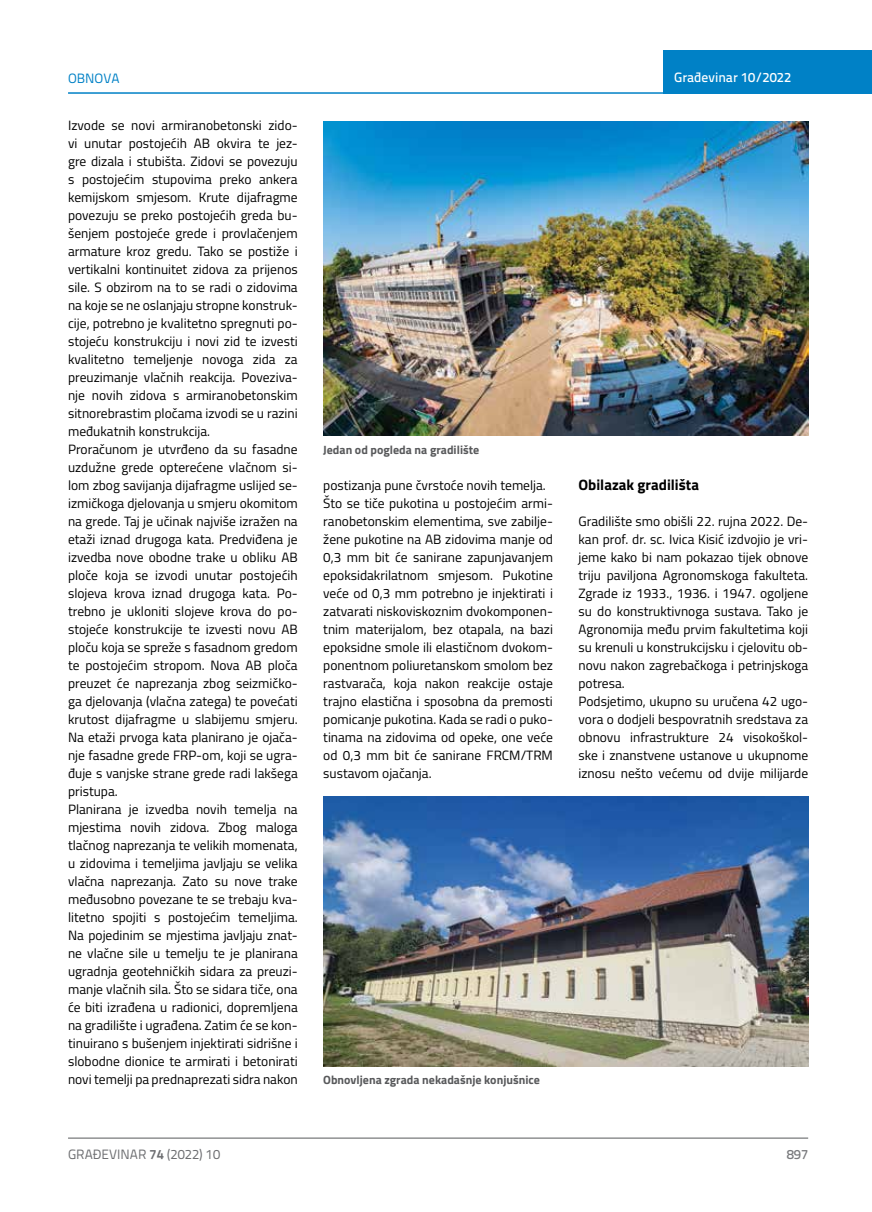
<style>
.page{position:relative;width:872px;height:1212px;background:#fff}
.page>*{position:absolute;margin:0;border:0;box-sizing:border-box;transform-origin:0 0}
.t1{font:700 15px "Titillium";color:#000}
.t2{font:13.5px/18px "Titillium";color:#000}
.t3{font:13.5px "Titillium Text 22 L";color:#6d6e71}
.t4{font:500 13.5px "Titillium Text 22 L";color:#fff}
.t5{font:13.5px "Titillium Text 22 L";color:#0081c6}
.t6{font:500 13.5px "Titillium Text 22 L";color:#797a7d}
.t7{font:700 12px "Titillium";color:#58595b}
.s1{font-weight:700}
</style>
<div class="page">
<div style="left:663px;top:50px;width:209px;height:44px;background:#0081c6"></div>
<hr style="left:68px;top:92px;width:804px;height:2px;background:#0081c6">
<hr style="left:68px;top:1138px;width:740px;height:1px;background:#58595b">
<img style="left:323px;top:121px;width:485px;height:315px">
<img style="left:323px;top:796px;width:485px;height:270px">
<p class="t5" style="left:68px;top:68px;width:53px">OBNOVA</p>
<p class="t4" style="left:674px;top:67px;width:118px">Građevinar 10/2022</p>
<p class="t2" style="left:68px;top:115px;width:231px">Izvode se novi armiranobetonski zido&shy;vi unutar postojećih AB okvira te jez&shy;gre dizala i stubišta. Zidovi se povezuju s postojećim stupovima preko ankera kemijskom smjesom. Krute dijafragme povezuju se preko postojećih greda bu&shy;šenjem postojeće grede i provlačenjem armature kroz gredu. Tako se postiže i vertikalni kontinuitet zidova za prijenos sile. S obzirom na to se radi o zidovima na koje se ne oslanjaju stropne konstruk&shy;cije, potrebno je kvalitetno spregnuti po&shy;stojeću konstrukciju i novi zid te izvesti kvalitetno temeljenje novoga zida za preuzimanje vlačnih reakcija. Poveziva&shy;nje novih zidova s armiranobetonskim sitnorebrastim pločama izvodi se u razini međukatnih konstrukcija.<br>Proračunom je utvrđeno da su fasadne uzdužne grede opterećene vlačnom si&shy;lom zbog savijanja dijafragme uslijed se&shy;izmičkoga djelovanja u smjeru okomitom na grede. Taj je učinak najviše izražen na etaži iznad drugoga kata. Predviđena je izvedba nove obodne trake u obliku AB ploče koja se izvodi unutar postojećih slojeva krova iznad drugoga kata. Po&shy;trebno je ukloniti slojeve krova do po&shy;stojeće konstrukcije te izvesti novu AB ploču koja se spreže s fasadnom gredom te postojećim stropom. Nova AB ploča preuzet će naprezanja zbog seizmičko&shy;ga djelovanja (vlačna zatega) te povećati krutost dijafragme u slabijemu smjeru.<br>Na etaži prvoga kata planirano je ojača&shy;nje fasadne grede FRP-om, koji se ugra&shy;đuje s vanjske strane grede radi lakšega pristupa.<br>Planirana je izvedba novih temelja na mjestima novih zidova. Zbog maloga tlačnog naprezanja te velikih momenata, u zidovima i temeljima javljaju se velika vlačna naprezanja. Zato su nove trake međusobno povezane te se trebaju kva&shy;litetno spojiti s postojećim temeljima.<br>Na pojedinim se mjestima javljaju znat&shy;ne vlačne sile u temelju te je planirana ugradnja geotehničkih sidara za preuzi&shy;manje vlačnih sila. Što se sidara tiče, ona će biti izrađena u radionici, dopremljena na gradilište i ugrađena. Zatim će se kon&shy;tinuirano s bušenjem injektirati sidrišne i slobodne dionice te armirati i betonirati novi temelji pa prednaprezati sidra nakon</p>
<p class="t7" style="left:323px;top:440px;width:157px">Jedan od pogleda na gradilište</p>
<p class="t2" style="left:323px;top:475px;width:231px">postizanja pune čvrstoće novih temelja.<br>Što se tiče pukotina u postojećim armi&shy;ranobetonskim elementima, sve zabilje&shy;žene pukotine na AB zidovima manje od 0,3 mm bit će sanirane zapunjavanjem epoksidakrilatnom smjesom. Pukotine veće od 0,3 mm potrebno je injektirati i zatvarati niskoviskoznim dvokomponen&shy;tnim materijalom, bez otapala, na bazi epoksidne smole ili elastičnom dvokom&shy;ponentnom poliuretanskom smolom bez rastvarača, koja nakon reakcije ostaje trajno elastična i sposobna da premosti pomicanje pukotina. Kada se radi o puko&shy;tinama na zidovima od opeke, one veće od 0,3 mm bit će sanirane FRCM/TRM sustavom ojačanja.</p>
<p class="t1" style="left:578px;top:473px;width:122px">Obilazak gradilišta</p>
<p class="t2" style="left:578px;top:511px;width:231px">Gradilište smo obišli 22. rujna 2022. De&shy;kan prof. dr. sc. Ivica Kisić izdvojio je vri&shy;jeme kako bi nam pokazao tijek obnove triju paviljona Agronomskoga fakulteta.<br>Zgrade iz 1933., 1936. i 1947. ogoljene su do konstruktivnoga sustava. Tako je Agronomija među prvim fakultetima koji su krenuli u konstrukcijsku i cjelovitu ob&shy;novu nakon zagrebačkoga i petrinjskoga potresa.<br>Podsjetimo, ukupno su uručena 42 ugo&shy;vora o dodjeli bespovratnih sredstava za obnovu infrastrukture 24 visokoškol&shy;ske i znanstvene ustanove u ukupnome iznosu nešto većemu od dvije milijarde</p>
<p class="t7" style="left:323px;top:1071px;width:218px">Obnovljena zgrada nekadašnje konjušnice</p>
<p class="t3" style="left:68px;top:1144px;width:154px">GRAĐEVINAR <span class="s1">74</span> (2022) 10</p>
<p class="t6" style="left:786px;top:1144px;width:23px">897</p>
</div>
